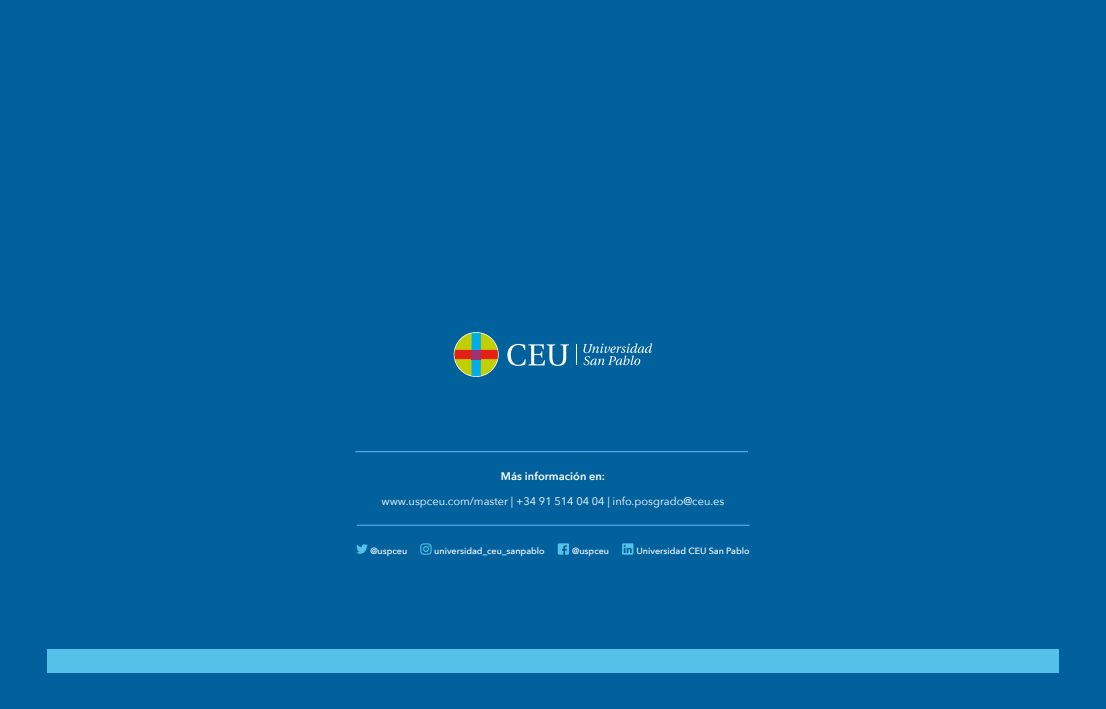
<style>
.page{position:relative;width:1106px;height:709px;background:#00619d}
.page>*{position:absolute;margin:0;border:0;box-sizing:border-box;transform-origin:0 0}
.t1{font:11px "Avenir Next";color:#fff}
.t2{font:600 11px "Avenir Next";letter-spacing:.005em;color:#fff}
.t3{font:500 9px "Avenir Next";color:#fff}
</style>
<div class="page">
<svg style="left:576px;top:344px;width:1px;height:21px"></svg>
<svg style="left:583px;top:343px;width:69px;height:22px"></svg>
<svg style="left:507px;top:344px;width:62px;height:22px"></svg>
<svg style="left:454px;top:332px;width:44px;height:45px"></svg>
<svg style="left:454px;top:333px;width:44px;height:43px"></svg>
<div style="left:471px;top:350px;width:10px;height:9px;background:#9a336f"></div>
<div style="left:47px;top:649px;width:1011px;height:24px;background:#55c1e9"></div>
<hr style="left:355px;top:451px;width:393px;height:1px;background:#55c1e9">
<hr style="left:357px;top:524px;width:392px;height:1px;background:#55c1e9">
<svg style="left:356px;top:544px;width:12px;height:9px"></svg>
<svg style="left:557px;top:543px;width:12px;height:11px"></svg>
<svg style="left:420px;top:543px;width:11px;height:11px"></svg>
<svg style="left:622px;top:543px;width:11px;height:11px"></svg>
<p class="t2" style="left:501px;top:466px;width:106px">Más información en:</p>
<p class="t1" style="left:381px;top:492px;width:344px">www.uspceu.com/master | +34 91 514 04 04 | info.posgrado@ceu.es</p>
<p class="t3" style="left:370px;top:542px;width:38px">@uspceu</p>
<p class="t3" style="left:434px;top:542px;width:112px">universidad_ceu_sanpablo</p>
<p class="t3" style="left:572px;top:542px;width:38px">@uspceu</p>
<p class="t3" style="left:636px;top:542px;width:115px">Universidad CEU San Pablo</p>
</div>
